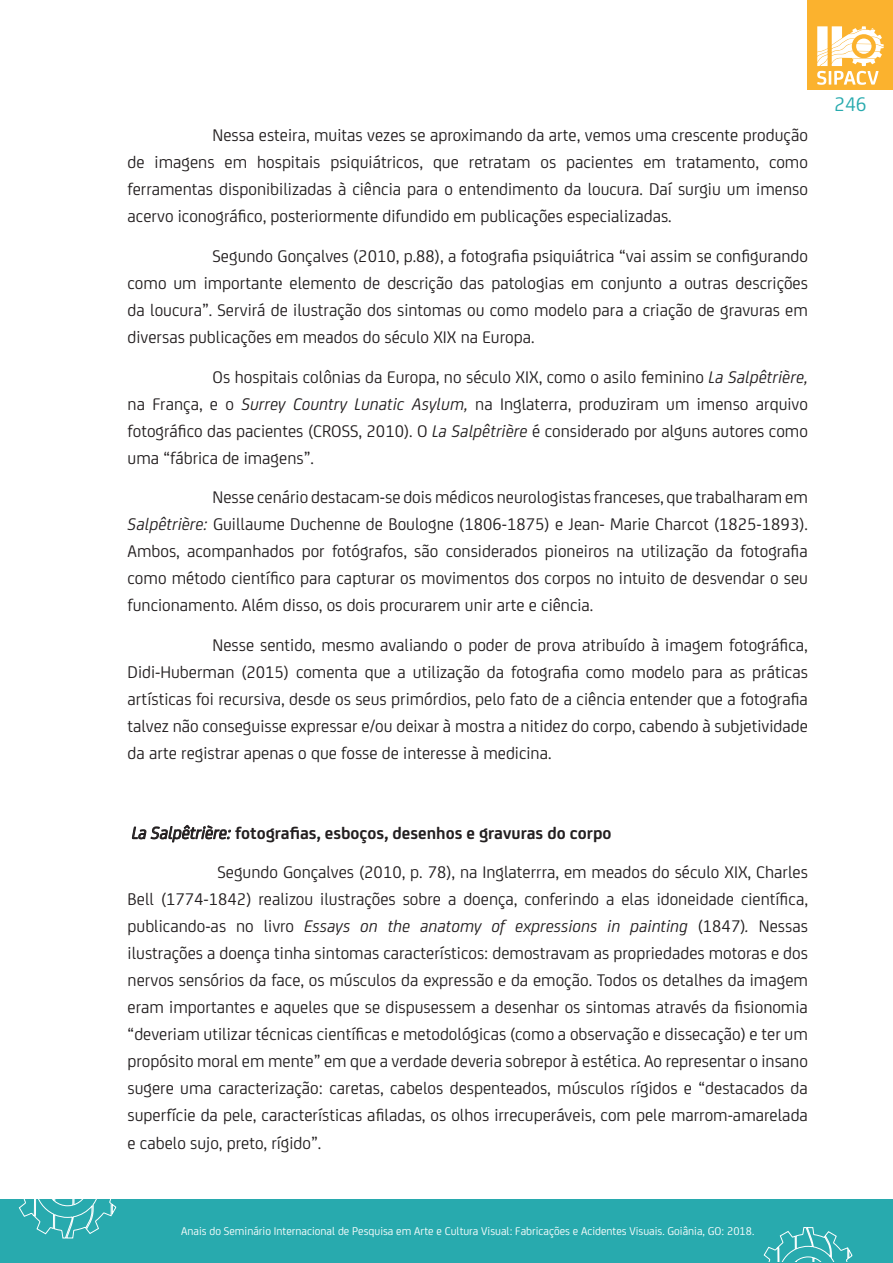
<style>
.page{position:relative;width:893px;height:1263px;background:#fff}
.page>*{position:absolute;margin:0;border:0;box-sizing:border-box;transform-origin:0 0}
.t1{font:21px "FS Joey";color:#28aaae}
.texto_corrido{font:18px/27px "FS Joey";color:#231f20;text-align:justify}
.texto_corrido-2{font:700 18px "FS Joey";color:#231f20}
.t2{font:12px "FS Joey";color:#fff}
.s1{font-style:italic}
.s2{font-weight:400;font-style:italic}
</style>
<div class="page">
<div style="left:808px;top:0;width:85px;height:89px;background:#fbb22e"></div>
<svg style="left:817px;top:26px;width:67px;height:59px"></svg>
<div style="left:0;top:1199px;width:893px;height:64px;background:#28aaae"></div>
<svg style="left:18px;top:1199px;width:99px;height:40px"></svg>
<svg style="left:763px;top:1227px;width:90px;height:35px"></svg>
<svg style="left:132px;top:824px;width:99px;height:19px"></svg>
<p class="texto_corrido" style="left:128px;top:121px;width:682px;text-indent:85px">Nessa esteira, muitas vezes se aproximando da arte, vemos uma crescente produção de imagens em hospitais psiquiátricos, que retratam os pacientes em tratamento, como ferramentas disponibilizadas à ciência para o entendimento da loucura. Daí surgiu um imenso acervo iconográfico, posteriormente difundido em publicações especializadas.</p>
<p class="texto_corrido" style="left:128px;top:241px;width:682px;text-indent:85px">Segundo Gonçalves (2010, p.88), a fotografia psiquiátrica “vai assim se configurando como um importante elemento de descrição das patologias em conjunto a outras descrições da loucura”. Servirá de ilustração dos sintomas ou como modelo para a criação de gravuras em diversas publicações em meados do século XIX na Europa.</p>
<p class="texto_corrido" style="left:128px;top:362px;width:682px;text-indent:85px">Os hospitais colônias da Europa, no século XIX, como o asilo feminino <span class="s1">La Salpêtrière, </span>na França, e o <span class="s1">Surrey Country Lunatic Asylum,</span> na Inglaterra, produziram um imenso arquivo fotográfico das pacientes (CROSS, 2010). O <span class="s1">La Salpêtrière</span> é considerado por alguns autores como uma “fábrica de imagens”.</p>
<p class="texto_corrido" style="left:128px;top:483px;width:682px;text-indent:85px">Nesse cenário destacam-se dois médicos neurologistas franceses, que trabalharam em <span class="s1">Salpêtrière:</span> Guillaume Duchenne de Boulogne (1806-1875) e Jean- Marie Charcot (1825-1893).<br>Ambos, acompanhados por fotógrafos, são considerados pioneiros na utilização da fotografia como método científico para capturar os movimentos dos corpos no intuito de desvendar o seu funcionamento. Além disso, os dois procurarem unir arte e ciência.</p>
<p class="texto_corrido" style="left:128px;top:631px;width:682px;text-indent:85px">Nesse sentido, mesmo avaliando o poder de prova atribuído à imagem fotográfica, Didi-Huberman (2015) comenta que a utilização da fotografia como modelo para as práticas artísticas foi recursiva, desde os seus primórdios, pelo fato de a ciência entender que a fotografia talvez não conseguisse expressar e/ou deixar à mostra a nitidez do corpo, cabendo à subjetividade da arte registrar apenas o que fosse de interesse à medicina.</p>
<p class="texto_corrido-2" style="left:132px;top:819px;width:481px"><span class="s2">La Salpêtrière:</span> fotografias, esboços, desenhos e gravuras do corpo</p>
<p class="texto_corrido" style="left:128px;top:858px;width:682px;text-indent:90px">Segundo Gonçalves (2010, p. 78), na Inglaterrra, em meados do século XIX, Charles Bell (1774-1842) realizou ilustrações sobre a doença, conferindo a elas idoneidade científica, publicando-as no livro <span class="s1">Essays on the anatomy of expressions in painting</span> (1847)<span class="s1">.</span> Nessas ilustrações a doença tinha sintomas característicos: demostravam as propriedades motoras e dos nervos sensórios da face, os músculos da expressão e da emoção. Todos os detalhes da imagem eram importantes e aqueles que se dispusessem a desenhar os sintomas através da fisionomia “deveriam utilizar técnicas científicas e metodológicas (como a observação e dissecação) e ter um propósito moral em mente” em que a verdade deveria sobrepor à estética. Ao representar o insano sugere uma caracterização: caretas, cabelos despenteados, músculos rígidos e “destacados da superfície da pele, características afiladas, os olhos irrecuperáveis, com pele marrom-amarelada e cabelo sujo, preto, rígido”.</p>
<p class="t1" style="left:834px;top:90px;width:34px">246</p>
<p class="t2" style="left:181px;top:1223px;width:575px">Anais do Seminário Internacional de Pesquisa em Arte e Cultura Visual: Fabricações e Acidentes Visuais. Goiânia, GO: 2018.</p>
</div>
